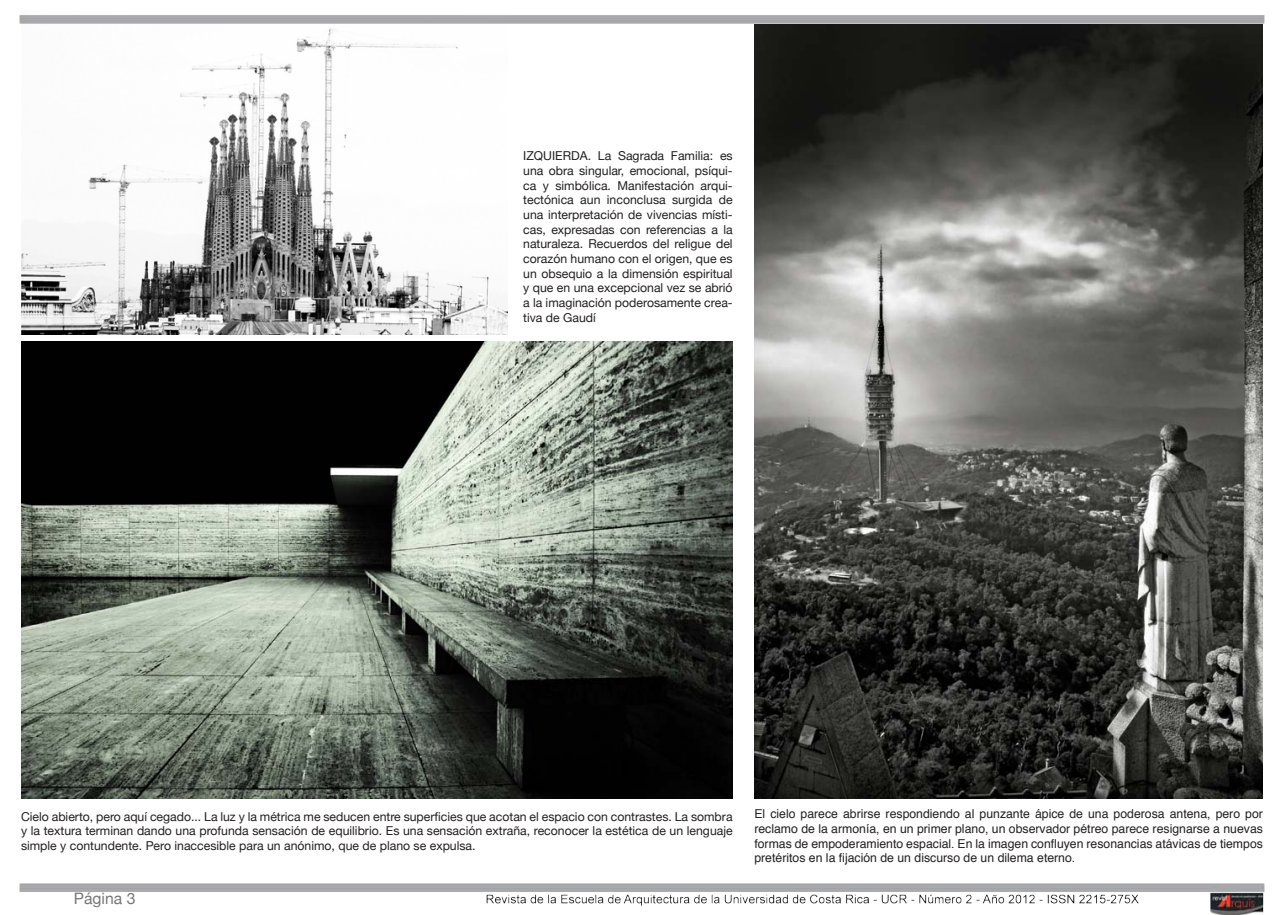
<style>
.page{position:relative;width:1284px;height:915px;background:#fff}
.page>*{position:absolute;margin:0;border:0;box-sizing:border-box;transform-origin:0 0}
.t1{font:15.75px "Helvetica Neue";color:#787677}
.t2{font:12.25px/14.7px "Helvetica Neue";color:#231f20;text-align:justify}
.t3{font:12.25px/14.7px "Helvetica";color:#231f20;text-align:justify}
</style>
<div class="page">
<img style="left:19px;top:15px;width:1246px;height:899px">
<img style="left:21px;top:341px;width:711px;height:457px">
<img style="left:754px;top:24px;width:508px;height:774px">
<p class="t2" style="left:523px;top:148px;width:211px">IZQUIERDA. La Sagrada Familia: es una obra singular, emocional, psíqui&shy;ca y simbólica. Manifestación arqui&shy;tectónica aun inconclusa surgida de una interpretación de vivencias místi&shy;cas, expresadas con referencias a la naturaleza. Recuerdos del religue del corazón humano con el origen, que es un obsequio a la dimensión espiritual y que en una excepcional vez se abrió a la imaginación poderosamente crea&shy;tiva de Gaudí</p>
<p class="t2" style="left:21px;top:808px;width:713px">Cielo abierto, pero aquí cegado... La luz y la métrica me seducen entre superficies que acotan el espacio con contrastes. La sombra y la textura terminan dando una profunda sensación de equilibrio. Es una sensación extraña, reconocer la estética de un lenguaje simple y contundente. Pero inaccesible para un anónimo, que de plano se expulsa.</p>
<p class="t1" style="left:74px;top:889px;width:63px">Página 3</p>
<p class="t3" style="left:754px;top:806px;width:510px">El cielo parece abrirse respondiendo al punzante ápice de una poderosa antena, pero por reclamo de la armonía, en un primer plano, un observador pétreo parece resignarse a nuevas formas de empoderamiento espacial. En la imagen confluyen resonancias atávicas de tiempos pretéritos en la fijación de un discurso de un dilema eterno.</p>
</div>
